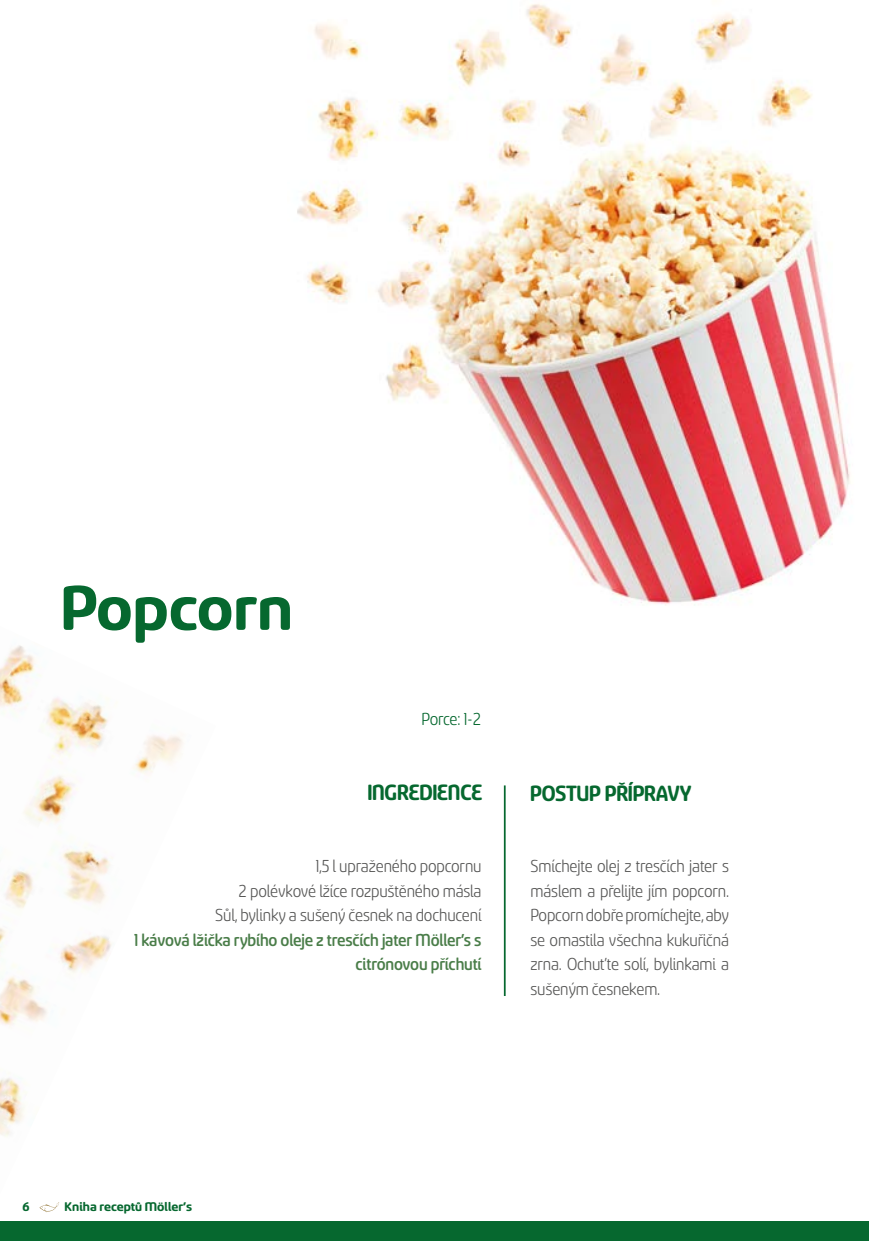
<style>
.page{position:relative;width:869px;height:1241px;background:#fff}
.page>*{position:absolute;margin:0;border:0;box-sizing:border-box;transform-origin:0 0}
.t1{font:700 70px "Sancoale Softened";color:#06682f}
.t2{font:700 24.5px "Sancoale Softened";color:#06682f;scale:.91 1}
.t3{font:19.25px/24.5px "Sancoale Softened";letter-spacing:-.01em;color:#575756;text-align:justify;scale:.91 1}
.t4{font:500 19.25px/24.5px "Sancoale Softened";letter-spacing:-.01em;color:#4a7d49;text-align:right;scale:.91 1}
.t5{font:19.25px "Sancoale Softened";color:#06682f;scale:.91 1}
.t6{font:700 14px "Sancoale Softened";color:#06682f}
</style>
<div class="page">
<svg style="left:39px;top:1202px;width:20px;height:10px"></svg>
<div style="left:0;top:1220px;width:868px;height:20px;background:#06682f"></div>
<img style="left:297px;top:4px;width:553px;height:601px">
<img style="left:0;top:645px;width:183px;height:492px">
<hr style="left:503px;top:785px;width:2px;height:210px;background:#06682f">
<h1 class="t1" style="left:61px;top:574px;width:234px">Popcorn</h1>
<p class="t5" style="left:421px;top:709px;width:67px">Porce: 1-2</p>
<p class="t2" style="left:367px;top:780px;width:128px">INGREDIENCE</p>
<p class="t2" style="left:530px;top:781px;width:178px">POSTUP PŘÍPRAVY</p>
<p class="t3" style="left:215px;top:854px;width:294px;text-align:right">1,5 l upraženého popcornu<br>2 polévkové lžíce rozpuštěného másla<br>Sůl, bylinky a sušený česnek na dochucení</p>
<p class="t4" style="left:134px;top:927px;width:383px">1 kávová lžička rybího oleje z tresčích jater Möller’s s citrónovou příchutí</p>
<p class="t3" style="left:530px;top:854px;width:220px">Smíchejte olej z tresčích jater s máslem a přelijte jím popcorn.<br>Popcorn dobře promíchejte, aby se omastila všechna kukuřičná zrna. Ochuťte solí, bylinkami a sušeným česnekem.</p>
<p class="t6" style="left:22px;top:1199px;width:9px">6</p>
<p class="t6" style="left:65px;top:1199px;width:129px">Kniha receptů Möller’s</p>
</div>
